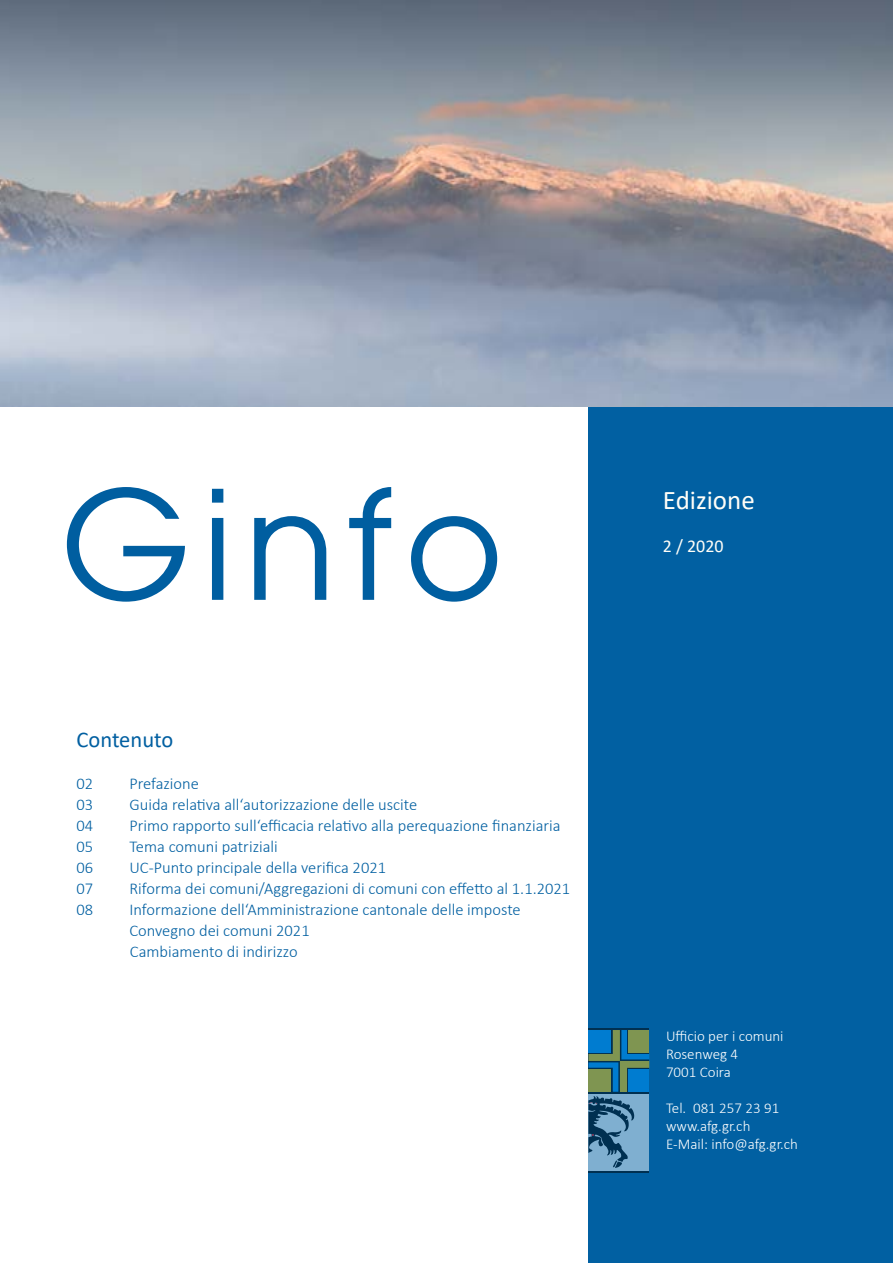
<style>
.page{position:relative;width:893px;height:1263px;background:#fff}
.page>*{position:absolute;margin:0;border:0;box-sizing:border-box;transform-origin:0 0}
.t1{font:150px "Atlanta";letter-spacing:.075em;color:#005ea0}
.t2{font:27px "Calibri";color:#fffef8}
.t3{font:22.5px "Calibri";color:#015fa1}
.t4{font:18px "Calibri";color:#fffef8}
.t5{font:300 16.5px/21px "Calibri";color:#015fa1}
.t6{font:300 15px/18px "Calibri";color:#fff}
</style>
<div class="page">
<div style="left:588px;top:0;width:305px;height:1263px;background:#0160a2"></div>
<div style="left:588px;top:1028px;width:61px;height:145px;background:#003051"></div>
<div style="left:588px;top:1094px;width:61px;height:77px;background:#7fafd0"></div>
<svg style="left:588px;top:1030px;width:61px;height:138px"></svg>
<img style="left:0;top:0;width:893px;height:407px">
<h1 class="t1" style="left:61px;top:439px;width:444px">Ginfo</h1>
<h3 class="t3" style="left:77px;top:724px;width:98px">Contenuto</h3>
<p class="t5" style="left:77px;top:773px;width:18px">02</p>
<p class="t5" style="left:129px;top:773px;width:71px">Prefazione</p>
<p class="t5" style="left:77px;top:794px;width:18px">03</p>
<p class="t5" style="left:129px;top:794px;width:289px">Guida relativa all‘autorizzazione delle uscite</p>
<p class="t5" style="left:77px;top:815px;width:18px">04</p>
<p class="t5" style="left:129px;top:815px;width:433px">Primo rapporto sull‘efficacia relativo alla perequazione finanziaria</p>
<p class="t5" style="left:77px;top:836px;width:18px">05</p>
<p class="t5" style="left:129px;top:836px;width:150px">Tema comuni patriziali</p>
<p class="t5" style="left:77px;top:857px;width:18px">06</p>
<p class="t5" style="left:129px;top:857px;width:258px">UC-Punto principale della verifica 2021</p>
<p class="t5" style="left:77px;top:878px;width:18px">07</p>
<p class="t5" style="left:129px;top:878px;width:442px">Riforma dei comuni/Aggregazioni di comuni con effetto al 1.1.2021</p>
<p class="t5" style="left:77px;top:899px;width:18px">08</p>
<p class="t5" style="left:129px;top:899px;width:393px">Informazione dell‘Amministrazione cantonale delle imposte<br>Convegno dei comuni 2021<br>Cambiamento di indirizzo</p>
<h2 class="t2" style="left:663px;top:481px;width:93px">Edizione</h2>
<p class="t4" style="left:663px;top:534px;width:62px">2 / 2020</p>
<p class="t6" style="left:666px;top:1027px;width:119px">Ufficio per i comuni<br>Rosenweg 4<br>7001 Coira</p>
<p class="t6" style="left:666px;top:1099px;width:134px">Tel. 081 257 23 91 www.afg.gr.ch<br>E-Mail: info@afg.gr.ch</p>
</div>
